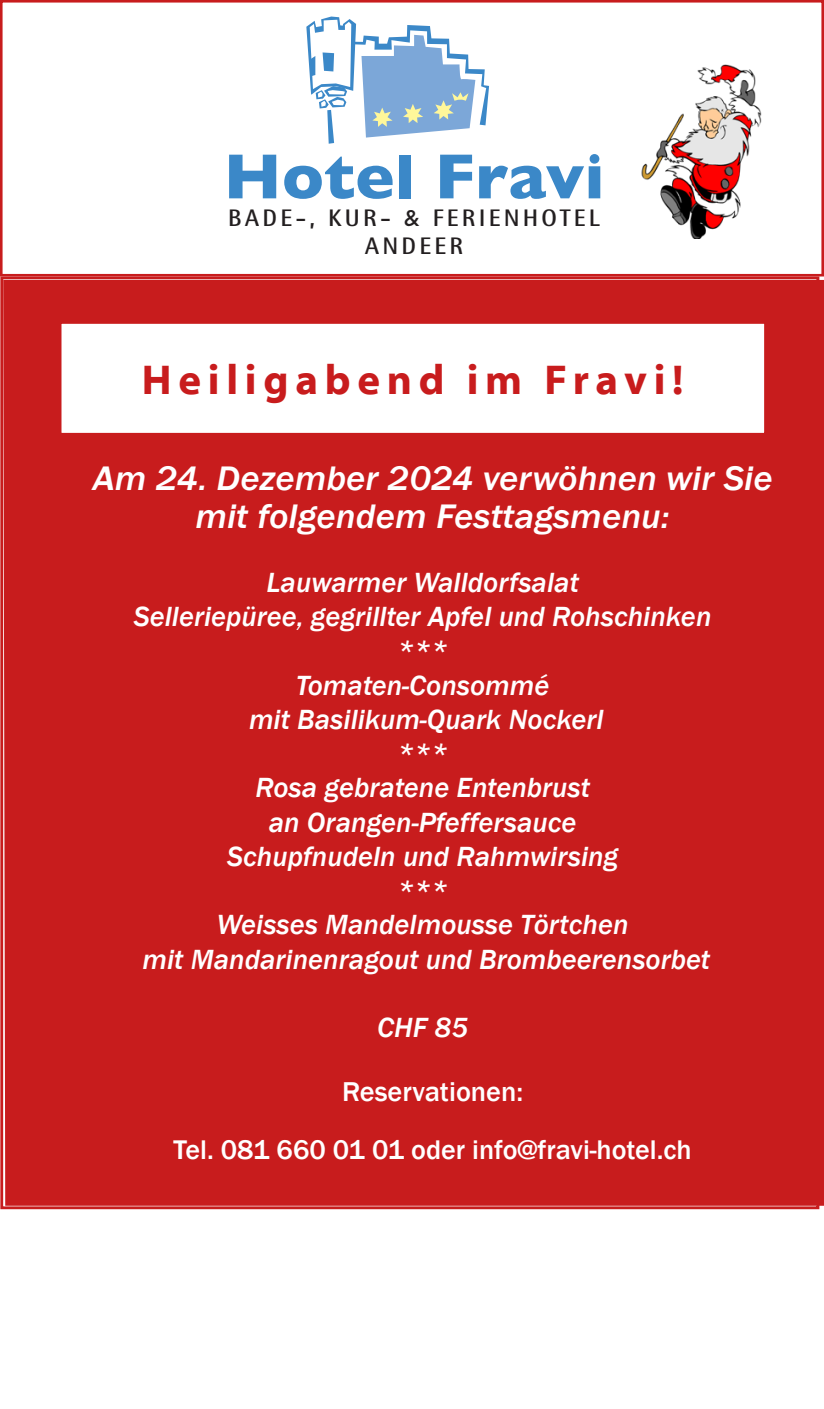
<style>
.page{position:relative;width:824px;height:1409px;background:#fff}
.page>*{position:absolute;margin:0;border:0;box-sizing:border-box;transform-origin:0 0}
.t1{font:700 42px "Myriad Web Pro";letter-spacing:.16em;color:#c81c1d}
.t2{font:italic 500 35px/38.1px "Franklin Gothic";color:#fff;text-align:center;scale:1.06 1}
.t3{font:italic 500 28.7px "Franklin Gothic";color:#fff}
.t4{font:500 28px "Franklin Gothic";color:#fff}
.t5{font:500 27.65px "Franklin Gothic";color:#fff}
.t6{font:700 23.8px/28px "Rotis Semi Sans";letter-spacing:.13em;color:#231f20;text-align:center}
.s1{font-family:"Gill Sans";font-weight:400}
</style>
<div class="page">
<div style="left:4px;top:278px;width:819px;height:929px;background:#c81c1d"></div>
<svg style="left:229px;top:155px;width:47px;height:43px"></svg>
<svg style="left:284px;top:157px;width:108px;height:42px"></svg>
<div style="left:399px;top:155px;width:11px;height:43px;background:#3b88c8"></div>
<svg style="left:440px;top:155px;width:32px;height:43px"></svg>
<svg style="left:479px;top:154px;width:121px;height:45px"></svg>
<svg style="left:306px;top:17px;width:183px;height:127px"></svg>
<div style="left:0;top:0;width:823px;height:276px;border:3px solid #c81c1d"></div>
<div style="left:60px;top:322px;width:705px;height:113px;background:#fff"></div>
<div style="left:58px;top:320px;width:709px;height:116px;border:4px solid #c81c1d"></div>
<img style="left:641px;top:64px;width:120px;height:175px">
<p class="t6" style="left:228px;top:203px;width:373px">BADE-, KUR- <span class="s1">&amp;</span> FERIENHOTEL<br>ANDEER</p>
<p class="t1" style="left:142px;top:357px;width:543px">Heiligabend im Fravi!</p>
<p class="t2" style="left:92px;top:460px;width:643px">Am 24. Dezember 2024 verwöhnen wir Sie mit folgendem Festtagsmenu:</p>
<p class="t3" style="left:266px;top:565px;width:314px">Lauwarmer Walldorfsalat</p>
<p class="t3" style="left:134px;top:599px;width:579px">Selleriepüree, gegrillter Apfel und Rohschinken</p>
<p class="t3" style="left:397px;top:633px;width:52px">***</p>
<p class="t3" style="left:296px;top:667px;width:255px">Tomaten-Consommé</p>
<p class="t3" style="left:249px;top:702px;width:356px">mit Basilikum-Quark Nockerl</p>
<p class="t3" style="left:397px;top:736px;width:52px">***</p>
<p class="t3" style="left:255px;top:770px;width:336px">Rosa gebratene Entenbrust</p>
<p class="t3" style="left:269px;top:804px;width:309px">an Orangen-Pfeffersauce</p>
<p class="t3" style="left:227px;top:838px;width:392px">Schupfnudeln und Rahmwirsing</p>
<p class="t3" style="left:397px;top:873px;width:52px">***</p>
<p class="t3" style="left:217px;top:907px;width:413px">Weisses Mandelmousse Törtchen</p>
<p class="t3" style="left:142px;top:941px;width:569px">mit Mandarinenragout und Brombeerensorbet</p>
<p class="t3" style="left:377px;top:1010px;width:92px">CHF 85</p>
<p class="t4" style="left:342px;top:1074px;width:183px">Reservationen:</p>
<p class="t5" style="left:173px;top:1132px;width:519px">Tel. 081 660 01 01 oder info@fravi-hotel.ch</p>
</div>
